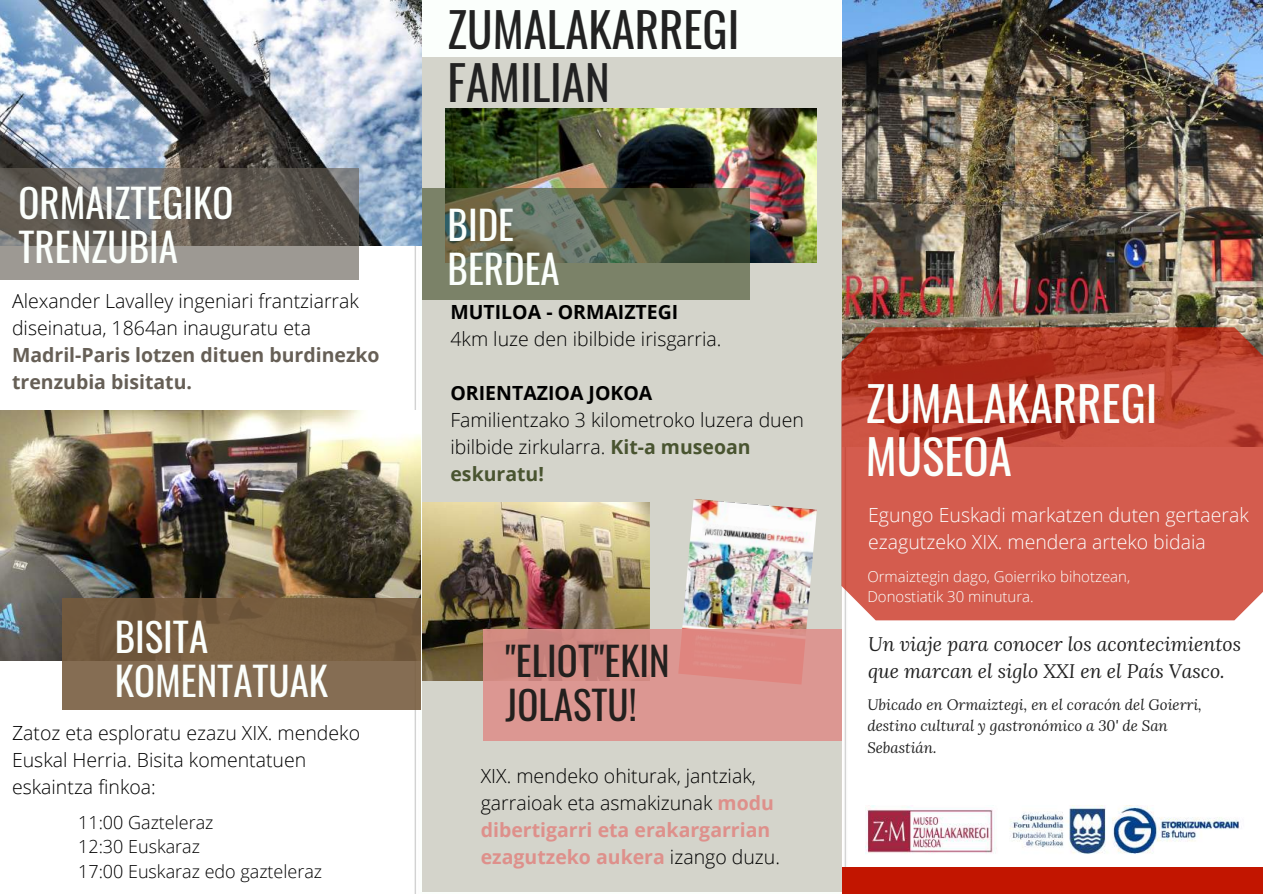
<style>
.page{position:relative;width:1263px;height:894px;background:#fff}
.page>*{position:absolute;margin:0;border:0;box-sizing:border-box;transform-origin:0 0}
.t1{font:46.95px/52.8px "Oswald";color:#222}
.t2{font:46.95px/52.8px "Oswald";color:#fbfffc}
.t3{font:39px/43.8px "Oswald";color:#fbfffc}
.t4{font:39px/43.8px "Oswald";color:#23201e}
.t5{font:300 19.5px/27px "Open Sans";color:#000}
.t6{font:italic 19.5px/27px "Lora";color:#222}
.t7{font:300 19.5px/27px "Open Sans";color:#fdfdfd}
.t8{font:700 19.5px/27px "Open Sans";color:#665f56}
.t9{font:700 19.5px "Open Sans";color:#000}
.t10{font:300 18px/24.8px "Open Sans";color:#000}
.t11{font:italic 15px/21.3px "Lora";color:#222}
.t12{font:300 15px/20.2px "Open Sans";color:#fbfffc}
.s1{font-weight:700;color:#495430}
.s2{font-weight:700;color:#de908b}
</style>
<div class="page">
<img style="left:842px;top:0;width:421px;height:327px">
<svg style="left:842px;top:327px;width:421px;height:293px;background:#c85242"></svg>
<div style="left:421px;top:0;width:420px;height:893px;background:#fbfffc"></div>
<img style="left:0;top:0;width:422px;height:245px">
<div style="left:422px;top:57px;width:420px;height:835px;background:#d4d4cb"></div>
<img style="left:445px;top:109px;width:371px;height:154px">
<img style="left:422px;top:502px;width:227px;height:178px">
<img style="left:682px;top:499px;width:135px;height:130px">
<svg style="left:483px;top:629px;width:359px;height:111px;background:#d9918b"></svg>
<svg style="left:0;top:168px;width:358px;height:111px;background:#746f69"></svg>
<svg style="left:422px;top:189px;width:328px;height:111px;background:#676d54"></svg>
<img style="left:866px;top:805px;width:373px;height:49px">
<div style="left:842px;top:867px;width:421px;height:26px;background:#c21500"></div>
<img style="left:0;top:410px;width:421px;height:250px">
<svg style="left:63px;top:598px;width:358px;height:111px;background:#7c6347"></svg>
<h2 class="t3" style="left:18px;top:179px;width:216px">ORMAIZTEGIKO<br>TRENZUBIA</h2>
<p class="t5" style="left:12px;top:286px;width:348px">Alexander Lavalley ingeniari frantziarrak diseinatua, 1864an inauguratu eta</p>
<p class="t8" style="left:12px;top:340px;width:369px">Madril-Paris lotzen dituen burdinezko trenzubia bisitatu.</p>
<h2 class="t3" style="left:115px;top:613px;width:215px">BISITA<br>KOMENTATUAK</h2>
<p class="t5" style="left:12px;top:718px;width:349px">Zatoz eta esploratu ezazu XIX. mendeko<br>Euskal Herria. Bisita komentatuen eskaintza finkoa:</p>
<p class="t10" style="left:78px;top:809px;width:246px">11:00 Gazteleraz<br>12:30 Euskaraz<br>17:00 Euskaraz edo gazteleraz</p>
<h1 class="t1" style="left:448px;top:1px;width:293px">ZUMALAKARREGI<br>FAMILIAN</h1>
<h2 class="t3" style="left:448px;top:201px;width:114px">BIDE<br>BERDEA</h2>
<p class="t9" style="left:450px;top:298px;width:229px">MUTILOA - ORMAIZTEGI</p>
<p class="t5" style="left:450px;top:325px;width:273px">4km luze den ibilbide irisgarria.</p>
<p class="t9" style="left:450px;top:379px;width:203px">ORIENTAZIOA JOKOA</p>
<p class="t5" style="left:450px;top:406px;width:355px">Familientzako 3 kilometroko luzera duen ibilbide zirkularra. <span class="s1">Kit-a museoan eskuratu!</span></p>
<h2 class="t4" style="left:506px;top:637px;width:166px">"ELIOT"EKIN<br>JOLASTU!</h2>
<p class="t5" style="left:481px;top:761px;width:301px">XIX. mendeko ohiturak, jantziak, garraioak eta asmakizunak <span class="s2">modu dibertigarri eta erakargarrian ezagutzeko aukera</span> izango duzu.</p>
<h1 class="t2" style="left:866px;top:375px;width:293px">ZUMALAKARREGI<br>MUSEOA</h1>
<p class="t7" style="left:868px;top:500px;width:382px">Egungo Euskadi markatzen duten gertaerak ezagutzeko XIX. mendera arteko bidaia</p>
<p class="t12" style="left:867px;top:565px;width:264px">Ormaiztegin dago, Goierriko bihotzean,<br>Donostiatik 30 minutura.</p>
<p class="t6" style="left:868px;top:630px;width:374px">Un viaje para conocer los acontecimientos que marcan el siglo XXI en el País Vasco.</p>
<p class="t11" style="left:867px;top:693px;width:336px">Ubicado en Ormaiztegi, en el coracón del Goierri, destino cultural y gastronómico a 30' de San<br>Sebastián.</p>
</div>
